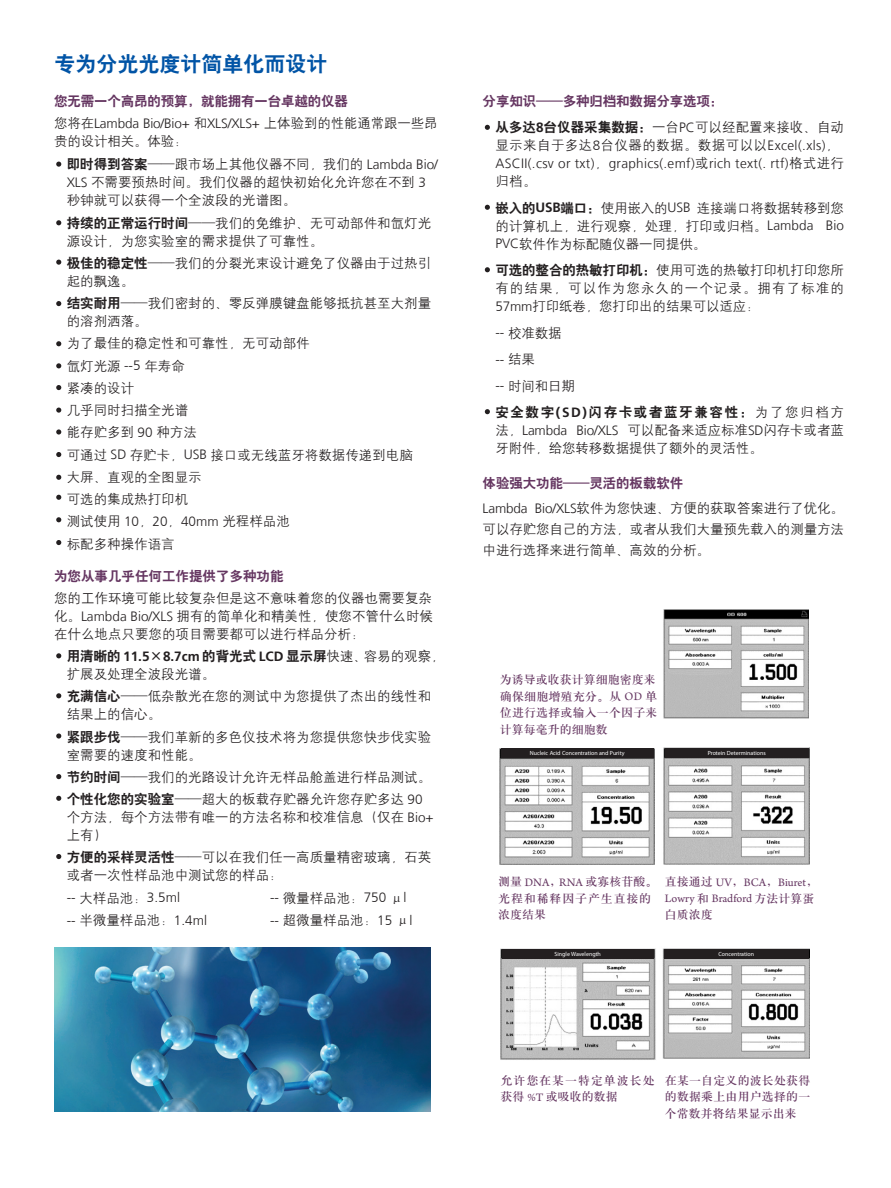
<style>
.page{position:relative;width:891px;height:1188px;background:#fff}
.page>*{position:absolute;margin:0;border:0;box-sizing:border-box;transform-origin:0 0}
.Intro_Sub_Product_Id{font:21px "H Yb 2 gj";color:#0154a6}
.内文{font:13.5px/18px "H Yg 2 gj";color:#231f20}
.Body_Copy{font:13.5px/18px "H Yg 2 gj";letter-spacing:-.01em;color:#231f20;text-align:justify}
.Body_Copy-2{font:13.5px/18px "H Yg 2 gj";letter-spacing:.03em;color:#231f20}
.Body_Copy-3{font:300 13.5px/17.2px "Frutiger LT Com";letter-spacing:.025em;color:#231f20}
.Body_Copy-4{font:13.5px "H Yb 2 gj";letter-spacing:-.01em;color:#653661}
.内文-2{font:300 13.5px "Frutiger LT Com";color:#231f20}
.内文-3{font:13.5px "H Yb 2 gj";color:#653661}
.图例说明{font:12px/16.5px "H Ya 3 gj";letter-spacing:.01em;color:#653661;text-align:justify}
.图例说明-2{font:12px "Arno Pro";color:#653661}
.图例说明-3{font:12px/16.5px "H Ya 3 gj";letter-spacing:.08em;color:#653661}
.图例说明-4{font:12px/16.5px "H Ya 3 gj";letter-spacing:.07em;color:#653661}
.Intro_Sub{font:6px "Myriad Pro";letter-spacing:-.005em;color:#fff}
.s1{font-family:"Frutiger LT Com";font-weight:300}
.s2{font-family:"H Yb 2 gj"}
.s3{font-family:"Frutiger LT Com";font-weight:700}
.s4{font-family:"H Yg 2 gj";font-weight:400}
.s5{font-family:"Arno Pro"}
.s6{font-family:"H Ya 3 gj"}
</style>
<div class="page">
<img style="left:663px;top:747px;width:147px;height:118px">
<img style="left:499px;top:748px;width:156px;height:117px">
<img style="left:662px;top:948px;width:148px;height:111px">
<img style="left:501px;top:948px;width:155px;height:112px">
<img style="left:663px;top:609px;width:146px;height:110px">
<div style="left:665px;top:749px;width:143px;height:9px;background:#231f20"></div>
<div style="left:501px;top:749px;width:153px;height:9px;background:#231f20"></div>
<div style="left:502px;top:949px;width:152px;height:9px;background:#231f20"></div>
<div style="left:664px;top:949px;width:145px;height:9px;background:#231f20"></div>
<img style="left:54px;top:947px;width:377px;height:164px">
<svg style="left:56px;top:162px;width:5px;height:5px"></svg>
<svg style="left:56px;top:220px;width:5px;height:5px"></svg>
<svg style="left:56px;top:260px;width:5px;height:5px"></svg>
<svg style="left:56px;top:301px;width:5px;height:5px"></svg>
<svg style="left:56px;top:341px;width:5px;height:5px"></svg>
<svg style="left:56px;top:363px;width:5px;height:5px"></svg>
<svg style="left:56px;top:385px;width:5px;height:5px"></svg>
<svg style="left:56px;top:408px;width:5px;height:5px"></svg>
<svg style="left:56px;top:429px;width:5px;height:6px"></svg>
<svg style="left:56px;top:452px;width:5px;height:5px"></svg>
<svg style="left:56px;top:475px;width:5px;height:5px"></svg>
<svg style="left:56px;top:495px;width:5px;height:5px"></svg>
<svg style="left:56px;top:517px;width:5px;height:5px"></svg>
<svg style="left:56px;top:540px;width:5px;height:5px"></svg>
<svg style="left:56px;top:653px;width:5px;height:5px"></svg>
<svg style="left:56px;top:854px;width:5px;height:5px"></svg>
<svg style="left:56px;top:693px;width:5px;height:5px"></svg>
<svg style="left:56px;top:796px;width:5px;height:5px"></svg>
<svg style="left:56px;top:733px;width:5px;height:6px"></svg>
<svg style="left:56px;top:774px;width:5px;height:5px"></svg>
<svg style="left:485px;top:125px;width:5px;height:5px"></svg>
<svg style="left:485px;top:409px;width:5px;height:5px"></svg>
<svg style="left:485px;top:205px;width:5px;height:5px"></svg>
<svg style="left:485px;top:267px;width:5px;height:5px"></svg>
<p class="Intro_Sub_Product_Id" style="left:55px;top:53px;width:274px">专为分光光度计简单化而设计</p>
<p class="Body_Copy-4" style="left:54px;top:94px;width:296px">您无需一个高昂的预算，就能拥有一台卓越的仪器</p>
<p class="Body_Copy" style="left:54px;top:115px;width:385px;line-height:17.2px">您将在<span class="s1">Lambda Bio/Bio+</span> 和<span class="s1">XLS/XLS+</span> 上体验到的性能通常跟一些昂贵的设计相关。体验：</p>
<p class="内文" style="left:67px;top:155px;width:373px"><span class="s2">即时得到答案</span>——跟市场上其他仪器不同，我们的 <span class="s1">Lambda Bio/<br>XLS</span> 不需要预热时间。我们仪器的超快初始化允许您在不到 <span class="s1">3</span>秒钟就可以获得一个全波段的光谱图。</p>
<p class="内文" style="left:67px;top:213px;width:366px"><span class="s2">持续的正常运行时间</span>——我们的免维护、无可动部件和氙灯光源设计，为您实验室的需求提供了可靠性。</p>
<p class="内文" style="left:67px;top:254px;width:366px"><span class="s2">极佳的稳定性</span>——我们的分裂光束设计避免了仪器由于过热引起的飘逸。</p>
<p class="内文" style="left:67px;top:294px;width:366px"><span class="s2">结实耐用</span>——我们密封的、零反弹膜键盘能够抵抗甚至大剂量的溶剂洒落。</p>
<p class="内文" style="left:67px;top:334px;width:244px">为了最佳的稳定性和可靠性，无可动部件</p>
<p class="内文" style="left:67px;top:356px;width:120px">氙灯光源 <span class="s1">--5</span> 年寿命</p>
<p class="内文" style="left:67px;top:379px;width:69px">紧凑的设计</p>
<p class="内文" style="left:67px;top:401px;width:123px">几乎同时扫描全光谱</p>
<p class="内文" style="left:67px;top:423px;width:132px">能存贮多到 <span class="s1">90</span> 种方法</p>
<p class="内文" style="left:67px;top:446px;width:348px">可通过 <span class="s1">SD</span> 存贮卡，<span class="s1">USB</span> 接口或无线蓝牙将数据传递到电脑</p>
<p class="内文" style="left:67px;top:468px;width:136px">大屏、直观的全图显示</p>
<p class="内文" style="left:67px;top:490px;width:123px">可选的集成热打印机</p>
<p class="内文" style="left:67px;top:512px;width:225px">测试使用 <span class="s1">10</span>，<span class="s1">20</span>，<span class="s1">40mm</span> 光程样品池</p>
<p class="内文" style="left:67px;top:535px;width:109px">标配多种操作语言</p>
<p class="内文-3" style="left:54px;top:569px;width:231px">为您从事几乎任何工作提供了多种功能</p>
<p class="内文" style="left:54px;top:589px;width:381px;text-align:justify">您的工作环境可能比较复杂但是这不意味着您的仪器也需要复杂化。<span class="s1">Lambda Bio/XLS</span> 拥有的简单化和精美性，使您不管什么时候在什么地点只要您的项目需要都可以进行样品分析：</p>
<p class="内文" style="left:67px;top:647px;width:379px"><span class="s2">用清晰的</span> <span class="s3">11.5</span><span class="s2">×</span><span class="s3">8.7cm</span> <span class="s2">的背光式</span> <span class="s3">LCD</span> <span class="s2">显示屏</span>快速、容易的观察，扩展及处理全波段光谱。</p>
<p class="内文" style="left:67px;top:687px;width:366px"><span class="s2">充满信心</span>——低杂散光在您的测试中为您提供了杰出的线性和结果上的信心。</p>
<p class="内文" style="left:67px;top:727px;width:366px"><span class="s2">紧跟步伐</span>——我们革新的多色仪技术将为您提供您快步伐实验室需要的速度和性能。</p>
<p class="内文" style="left:67px;top:768px;width:366px"><span class="s2">节约时间</span>——我们的光路设计允许无样品舱盖进行样品测试。</p>
<p class="内文" style="left:67px;top:790px;width:368px"><span class="s2">个性化您的实验室</span>——超大的板载存贮器允许您存贮多达 <span class="s1">90</span>个方法，每个方法带有唯一的方法名称和校准信息（仅在 <span class="s1">Bio+</span>上有）</p>
<p class="内文" style="left:67px;top:848px;width:366px"><span class="s2">方便的采样灵活性</span>——可以在我们任一高质量精密玻璃，石英或者一次性样品池中测试您的样品：</p>
<p class="内文-2" style="left:67px;top:890px;width:115px">-- <span class="s4">大样品池：</span>3.5ml</p>
<p class="内文" style="left:270px;top:888px;width:138px"><span class="s1">--</span> 微量样品池：<span class="s1">750</span> μ<span class="s1">l</span></p>
<p class="内文-2" style="left:67px;top:912px;width:142px">-- <span class="s4">半微量样品池：</span>1.4ml</p>
<p class="内文" style="left:270px;top:911px;width:144px"><span class="s1">--</span> 超微量样品池：<span class="s1">15</span> μ<span class="s1">l</span></p>
<p class="Body_Copy-4" style="left:483px;top:94px;width:242px">分享知识——多种归档和数据分享选项：</p>
<p class="Body_Copy-2" style="left:495px;top:118px;width:350px"><span class="s2">从多达</span><span class="s3">8</span><span class="s2">台仪器采集数据：</span>一台<span class="s1">PC</span>可以经配置来接收、自动显示来自于多达<span class="s1">8</span>台仪器的数据。数据可以以<span class="s1">Excel(.xls)</span>，</p>
<p class="Body_Copy-3" style="left:495px;top:155px;width:350px">ASCII(.csv or txt)<span class="s4">，</span>graphics(.emf)<span class="s4">或</span>rich text(. rtf)<span class="s4">格式进行归档。</span></p>
<p class="Body_Copy" style="left:495px;top:199px;width:350px"><span class="s2">嵌入的</span><span class="s3">USB</span><span class="s2">端口：</span>使用嵌入的<span class="s1">USB</span> 连接端口将数据转移到您的计算机上，进行观察，处理，打印或归档。<span class="s1">Lambda Bio PVC</span>软件作为标配随仪器一同提供。</p>
<p class="Body_Copy" style="left:495px;top:261px;width:350px"><span class="s2">可选的整合的热敏打印机：</span>使用可选的热敏打印机打印您所有的结果，可以作为您永久的一个记录。拥有了标准的<span class="s1">57mm</span>打印纸卷，您打印出的结果可以适应：</p>
<p class="Body_Copy" style="left:495px;top:324px;width:68px"><span class="s1">--</span> 校准数据</p>
<p class="Body_Copy-3" style="left:495px;top:351px;width:41px">-- <span class="s4">结果</span></p>
<p class="Body_Copy" style="left:495px;top:377px;width:81px"><span class="s1">--</span> 时间和日期</p>
<p class="Body_Copy" style="left:495px;top:403px;width:350px"><span class="s2">安全数字</span><span class="s3">(SD)</span><span class="s2">闪存卡或者蓝牙兼容性：</span>为了您归档方法，<span class="s1">Lambda Bio/XLS</span> 可以配备来适应标准<span class="s1">SD</span>闪存卡或者蓝牙附件，给您转移数据提供了额外的灵活性。</p>
<p class="Body_Copy-4" style="left:483px;top:476px;width:202px">体验强大功能——灵活的板载软件</p>
<p class="Body_Copy" style="left:483px;top:498px;width:363px;line-height:21px"><span class="s1">Lambda Bio/XLS</span>软件为您快速、方便的获取答案进行了优化。可以存贮您自己的方法，或者从我们大量预先载入的测量方法中进行选择来进行简单、高效的分析。</p>
<p class="图例说明" style="left:500px;top:672px;width:157px">为诱导或收获计算细胞密度来</p>
<p class="图例说明" style="left:500px;top:688px;width:159px">确保细胞增殖充分。从 <span class="s5">OD</span> 单位进行选择或输入一个因子来计算每毫升的细胞数</p>
<p class="Intro_Sub" style="left:530px;top:750px;width:96px">Nucleic Acid Concentration and Purity</p>
<p class="Intro_Sub" style="left:708px;top:750px;width:59px">Protein Determinations</p>
<p class="图例说明" style="left:498px;top:874px;width:161px">测量 <span class="s5">DNA</span>，<span class="s5">RNA</span> 或寡核苷酸。</p>
<p class="图例说明-4" style="left:498px;top:890px;width:155px">光程和稀释因子产生直接的浓度结果</p>
<p class="图例说明-2" style="left:665px;top:875px;width:155px"><span class="s6">直接通过</span> UV<span class="s6">，</span>BCA<span class="s6">，</span>Biuret<span class="s6">，</span></p>
<p class="图例说明-2" style="left:665px;top:892px;width:151px">Lowry <span class="s6">和</span> Bradford <span class="s6">方法计算蛋</span></p>
<p class="图例说明" style="left:665px;top:907px;width:49px">白质浓度</p>
<p class="Intro_Sub" style="left:555px;top:950px;width:48px">Single Wavelength</p>
<p class="Intro_Sub" style="left:719px;top:950px;width:37px">Concentration</p>
<p class="图例说明-3" style="left:501px;top:1072px;width:156px">允许您在某一特定单波长处获得 <span class="s5">%T</span> 或吸收的数据</p>
<p class="图例说明" style="left:665px;top:1072px;width:147px">在某一自定义的波长处获得的数据乘上由用户选择的一个常数并将结果显示出来</p>
</div>
